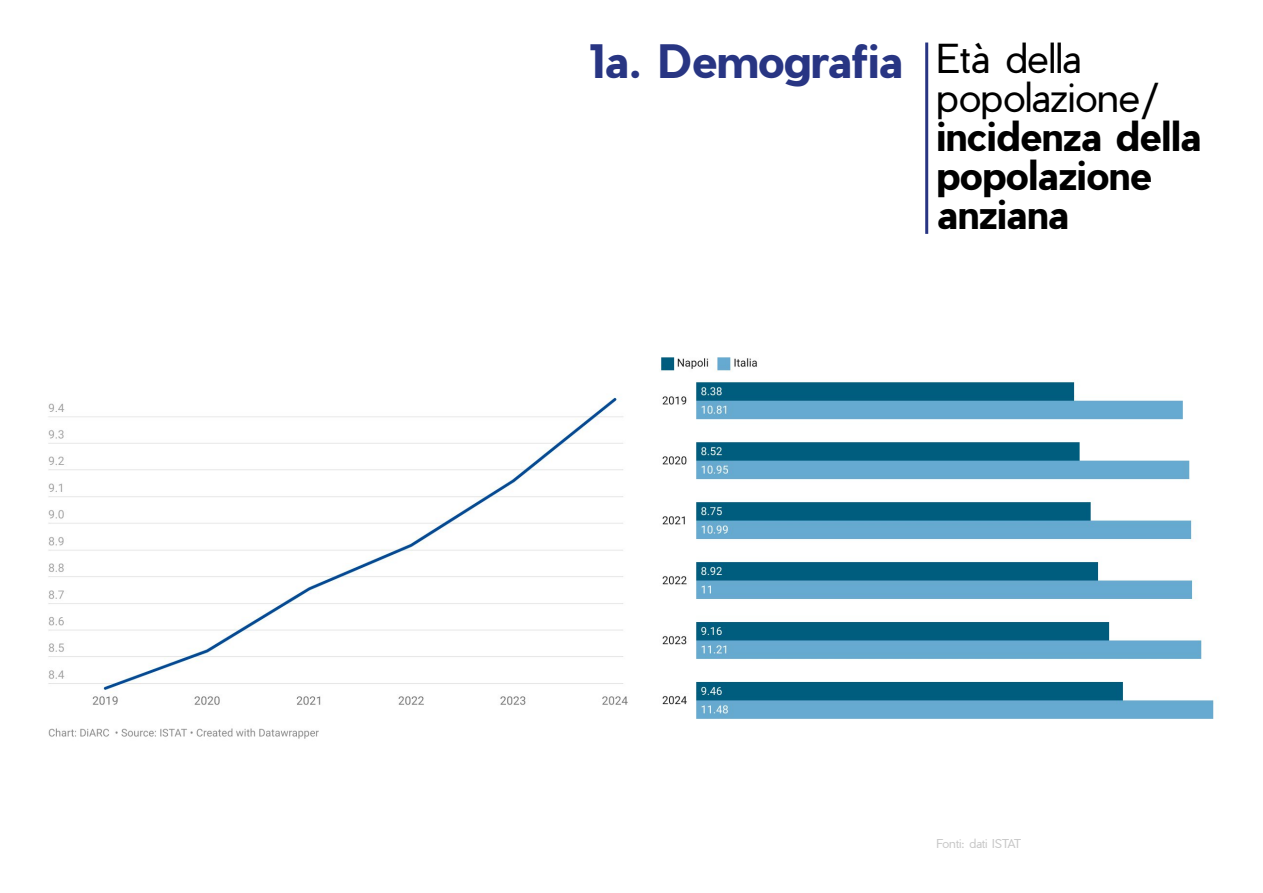
<style>
.page{position:relative;width:1263px;height:893px;background:#fff}
.page>*{position:absolute;margin:0;border:0;box-sizing:border-box;transform-origin:0 0}
.t1{font:700 45px "Pier Sans";letter-spacing:-.005em;color:#283583}
.t2{font:700 39px/39px "Pier Sans";color:#000}
.t3{font:300 39px "Pier Sans";letter-spacing:-.015em;color:#000}
.t4{font:300 12px "Pier Sans";letter-spacing:-.015em;color:#c8c8c8}
.s1{font-weight:300;font-size:39px;color:#000}
</style>
<div class="page">
<hr style="left:925px;top:43px;width:3px;height:191px;background:#283583">
<img style="left:48px;top:397px;width:580px;height:342px">
<img style="left:660px;top:357px;width:554px;height:362px">
<p class="t1" style="left:589px;top:30px;width:494px">1a. Demografia <span class="s1">Età della</span></p>
<p class="t3" style="left:936px;top:72px;width:224px">popolazione/</p>
<p class="t2" style="left:936px;top:117px;width:266px">incidenza della popolazione anziana</p>
<p class="t4" style="left:936px;top:835px;width:86px">Fonti: dati ISTAT</p>
</div>
